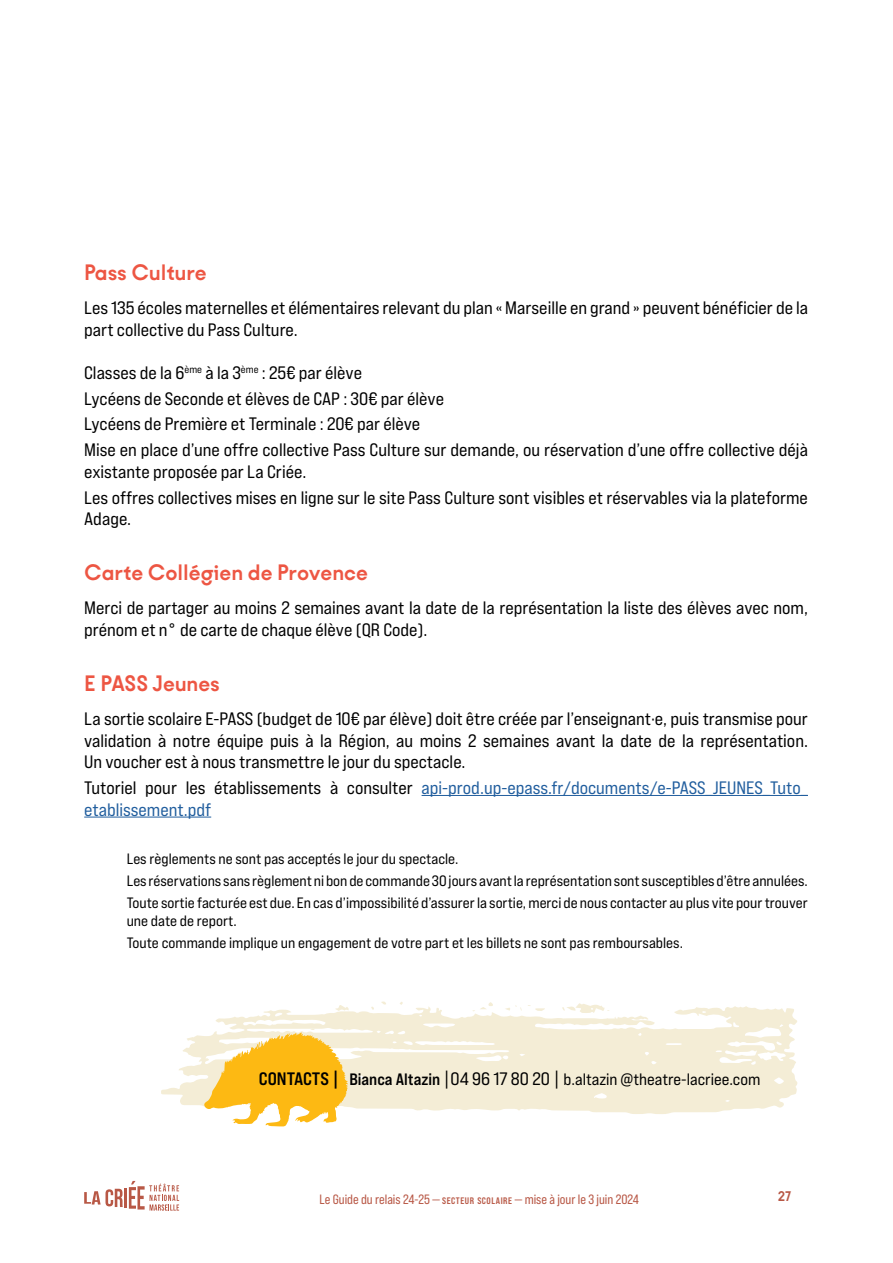
<style>
.page{position:relative;width:893px;height:1263px;background:#fff}
.page>*{position:absolute;margin:0;border:0;box-sizing:border-box;transform-origin:0 0}
.t1{font:700 24px "Kobe 1.1";letter-spacing:-.005em;color:#ed5643}
.t2{font:18px/21.6px "Bebas Neue Pro Exp Rg";color:#000}
.t3{font:18px/21.6px "Bebas Neue Pro Exp Rg";color:#215e9e}
.t4{font:16.5px "Bebas Neue Pro Exp Rg";color:#000}
.t5{font:15px/22.2px "Bebas Neue Pro Exp Rg";color:#000}
.t6{font:700 15px "Kobe 1.1";color:#b85846}
.t7{font:13.5px "Bebas Neue Pro Sm E Rg";color:#b85846}
.s1{color:#000}
.s2{font-family:"Bebas Neue Pro Exp Bd";font-size:18px}
.s3{font-family:"Bebas Neue Pro Exp Bd"}
.s4{font-size:18px}
.s5{font-family:"Bebas Neue Pro Sm E Bd";font-size:9.45px}
</style>
<div class="page">
<hr style="left:124px;top:1188px;width:3px;height:20px;background:#b85846">
<svg style="left:84px;top:1189px;width:39px;height:18px"></svg>
<svg style="left:129px;top:1181px;width:50px;height:30px"></svg>
<hr style="left:422px;top:795px;width:386px;height:1px;background:#215e9e">
<hr style="left:84px;top:817px;width:127px;height:1px;background:#215e9e">
<svg style="left:161px;top:1006px;width:637px;height:108px;fill:#f4edd6"></svg>
<svg style="left:335px;top:1005px;width:14px;height:6px"></svg>
<svg style="left:381px;top:1001px;width:5px;height:4px"></svg>
<svg style="left:371px;top:1006px;width:3px;height:4px"></svg>
<svg style="left:472px;top:1002px;width:21px;height:10px"></svg>
<svg style="left:528px;top:1005px;width:17px;height:6px"></svg>
<svg style="left:562px;top:1003px;width:86px;height:18px"></svg>
<svg style="left:505px;top:1005px;width:17px;height:6px"></svg>
<svg style="left:385px;top:1046px;width:20px;height:3px"></svg>
<svg style="left:204px;top:1023px;width:156px;height:104px"></svg>
<h1 class="t1" style="left:84px;top:259px;width:124px">Pass Culture</h1>
<p class="t2" style="left:84px;top:297px;width:725px">Les 135 écoles maternelles et élémentaires relevant du plan « Marseille en grand » peuvent bénéficier de la part collective du Pass Culture.</p>
<p class="t2" style="left:84px;top:359px;width:725px;line-height:25.8px">Classes de la 6<sup>ème</sup> à la 3<sup>ème</sup> : 25€ par élève<br>Lycéens de Seconde et élèves de CAP : 30€ par élève<br>Lycéens de Première et Terminale : 20€ par élève<br>Mise en place d’une offre collective Pass Culture sur demande, ou réservation d’une offre collective déjà</p>
<p class="t2" style="left:84px;top:458px;width:725px;line-height:25.8px">existante proposée par La Criée.<br>Les offres collectives mises en ligne sur le site Pass Culture sont visibles et réservables via la plateforme</p>
<p class="t2" style="left:84px;top:508px;width:46px">Adage.</p>
<h1 class="t1" style="left:84px;top:559px;width:285px">Carte Collégien de Provence</h1>
<p class="t2" style="left:84px;top:597px;width:725px">Merci de partager au moins 2 semaines avant la date de la représentation la liste des élèves avec nom, prénom et n° de carte de chaque élève (QR Code).</p>
<h1 class="t1" style="left:84px;top:669px;width:137px">E PASS Jeunes</h1>
<p class="t2" style="left:84px;top:707px;width:725px">La sortie scolaire E-PASS (budget de 10€ par élève) doit être créée par l’enseignant·e, puis transmise pour validation à notre équipe puis à la Région, au moins 2 semaines avant la date de la représentation.<br>Un voucher est à nous transmettre le jour du spectacle.</p>
<p class="t3" style="left:84px;top:777px;width:725px"><span class="s1">Tutoriel pour les établissements à consulter</span> api-prod.up-epass.fr/documents/e-PASS_JEUNES_Tuto_ etablissement.pdf</p>
<p class="t5" style="left:127px;top:847px;width:683px">Les règlements ne sont pas acceptés le jour du spectacle.<br>Les réservations sans règlement ni bon de commande 30 jours avant la représentation sont susceptibles d’être annulées.<br>Toute sortie facturée est due. En cas d’impossibilité d’assurer la sortie, merci de nous contacter au plus vite pour trouver</p>
<p class="t5" style="left:127px;top:910px;width:556px">une date de report.<br>Toute commande implique un engagement de votre part et les billets ne sont pas remboursables.</p>
<p class="t4" style="left:259px;top:1069px;width:503px"><span class="s2">CONTACTS |</span> <span class="s3">Bianca Altazin</span> <span class="s4">|04 96 17 80 20 |</span> b.altazin @theatre-lacriee.com</p>
<p class="t7" style="left:319px;top:1191px;width:321px">Le Guide du relais 24-25 — <span class="s5">SECTEUR SCOLAIRE</span> — mise à jour le 3 juin 2024</p>
<p class="t6" style="left:778px;top:1188px;width:15px">27</p>
</div>
